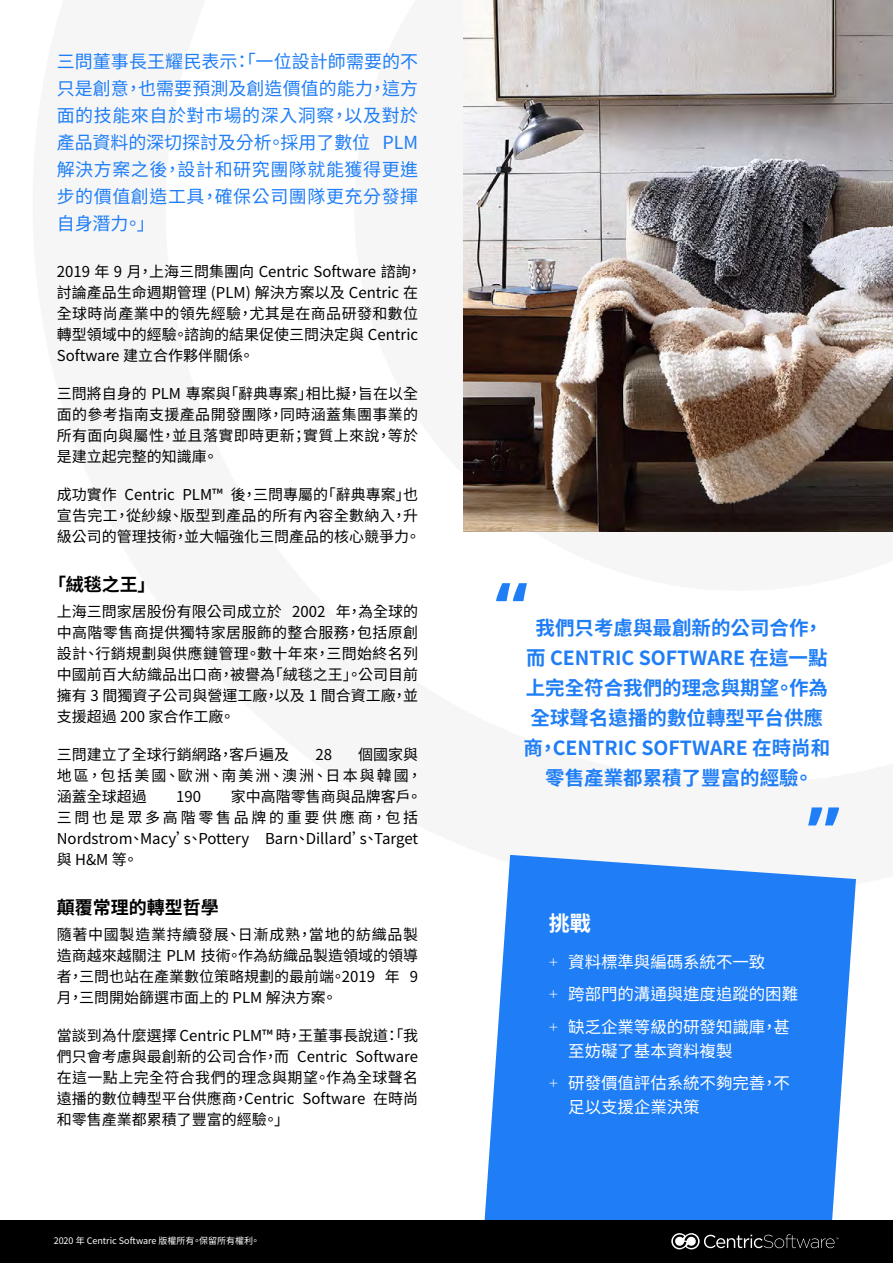
<style>
.page{position:relative;width:893px;height:1263px;background:#fff}
.page>*{position:absolute;margin:0;border:0;box-sizing:border-box;transform-origin:0 0}
.t1{font:700 73.65px "Open Sans";color:#1f7ef6}
.t2{font:700 21px "Source Han Sans TW";color:#fff}
.t3{font:700 19.5px/30px "Source Han Sans TW";color:#1f7ef6;text-align:center}
.t4{font:18px/27px "Source Han Sans TW";letter-spacing:.03em;color:#1f7ef6;text-align:justify}
.t5{font:700 18px "Source Han Sans TW";color:#000}
.t6{font:16.5px/32.5px "Source Han Sans TW";letter-spacing:-.005em;color:#fff}
.t7{font:15px/21px "Source Han Sans TW";color:#000;text-align:justify}
.t8{font:15px/21px "Source Han Sans TW";letter-spacing:.135em;color:#000}
.t9{font:9px "Source Han Sans TW";color:#fff}
.s1{font-family:"Open Sans";font-weight:300}
</style>
<div class="page">
<svg style="left:484px;top:855px;width:372px;height:365px;background:#348af6"></svg>
<div style="left:0;top:1220px;width:893px;height:43px;background:#000"></div>
<svg style="left:671px;top:1233px;width:167px;height:16px"></svg>
<img style="left:463px;top:0;width:430px;height:531px">
<p class="t4" style="left:57px;top:49px;width:363px">三問董事長王耀民表示：「一位設計師需要的不只是創意，也需要預測及創造價值的能力，這方面的技能來自於對市場的深入洞察，以及對於產品資料的深切探討及分析。採用了數位 PLM解決方案之後，設計和研究團隊就能獲得更進步的價值創造工具，確保公司團隊更充分發揮自身潛力。」</p>
<p class="t7" style="left:57px;top:261px;width:367px;text-align:left">2019 年 9 月，上海三問集團向 Centric Software 諮詢，討論產品生命週期管理 (PLM) 解決方案以及 Centric 在全球時尚產業中的領先經驗，尤其是在商品研發和數位轉型領域中的經驗。諮詢的結果促使三問決定與 Centric<br>Software 建立合作夥伴關係。</p>
<p class="t7" style="left:57px;top:383px;width:363px">三問將自身的 PLM 專案與「辭典專案」相比擬，旨在以全面的參考指南支援產品開發團隊，同時涵蓋集團事業的所有面向與屬性，並且落實即時更新；實質上來說，等於是建立起完整的知識庫。</p>
<p class="t7" style="left:57px;top:484px;width:365px;text-align:left">成功實作 Centric PLM™ 後，三問專屬的「辭典專案」也宣告完工，從紗線、版型到產品的所有內容全數納入，升級公司的管理技術，並大幅強化三問產品的核心競爭力。</p>
<p class="t5" style="left:48px;top:575px;width:109px">「絨毯之王」</p>
<p class="t7" style="left:57px;top:601px;width:363px">上海三問家居股份有限公司成立於 2002 年，為全球的中高階零售商提供獨特家居服飾的整合服務，包括原創設計、行銷規劃與供應鏈管理。數十年來，三問始終名列中國前百大紡織品出口商，被譽為「絨毯之王」。公司目前擁有 3 間獨資子公司與營運工廠，以及 1 間合資工廠，並支援超過 200 家合作工廠。</p>
<p class="t7" style="left:57px;top:744px;width:234px">三問建立了全球行銷網路，客戶遍及</p>
<p class="t7" style="left:315px;top:744px;width:18px">28</p>
<p class="t8" style="left:57px;top:744px;width:367px;text-indent:301px">個國家與地區，包括美國、歐洲、南美洲、澳洲、日本與韓國，涵蓋全球超過</p>
<p class="t7" style="left:57px;top:786px;width:367px;text-align:left;text-indent:174px">家中高階零售商與品牌客戶。三問也是眾多高階零售品牌的重要供應商，包括<br>Nordstrom、Macy’s、Pottery Barn、Dillard’s、Target與 H&amp;M 等。</p>
<p class="t5" style="left:57px;top:897px;width:164px">顛覆常理的轉型哲學</p>
<p class="t7" style="left:57px;top:924px;width:363px">隨著中國製造業持續發展、日漸成熟，當地的紡織品製造商越來越關注 PLM 技術。作為紡織品製造領域的領導者，三問也站在產業數位策略規劃的最前端。2019 年 9月，三問開始篩選市面上的 PLM 解決方案。</p>
<p class="t7" style="left:57px;top:1025px;width:363px">當談到為什麼選擇 Centric PLM™ 時，王董事長說道：「我們只會考慮與最創新的公司合作，而 Centric Software在這一點上完全符合我們的理念與期望。作為全球聲名遠播的數位轉型平台供應商，Centric Software 在時尚和零售產業都累積了豐富的經驗。」</p>
<p class="t7" style="left:176px;top:786px;width:26px">190</p>
<p class="t9" style="left:54px;top:1235px;width:208px">2020 年 Centric Software 版權所有。保留所有權利。</p>
<h1 class="t1" style="left:495px;top:557px;width:34px">“</h1>
<h3 class="t3" style="left:523px;top:614px;width:308px">我們只考慮與最創新的公司合作，而 CENTRIC SOFTWARE 在這一點上完全符合我們的理念與期望。作為全球聲名遠播的數位轉型平台供應商，CENTRIC SOFTWARE 在時尚和零售產業都累積了豐富的經驗。</h3>
<h1 class="t1" style="left:840px;top:852px;width:34px;rotate:-180deg">“</h1>
<h2 class="t2" style="left:549px;top:911px;width:43px">挑戰</h2>
<p class="t6" style="left:549px;top:946px;width:251px"><span class="s1">+</span> 資料標準與編碼系統不一致<br><span class="s1">+</span> 跨部門的溝通與進度追蹤的困難<span class="s1">+</span> 缺乏企業等級的研發知識庫，甚</p>
<p class="t6" style="left:549px;top:1035px;width:243px;text-indent:20px">至妨礙了基本資料複製<br><span class="s1">+</span> 研發價值評估系統不夠完善，不</p>
<p class="t6" style="left:568px;top:1091px;width:133px">足以支援企業決策</p>
</div>
